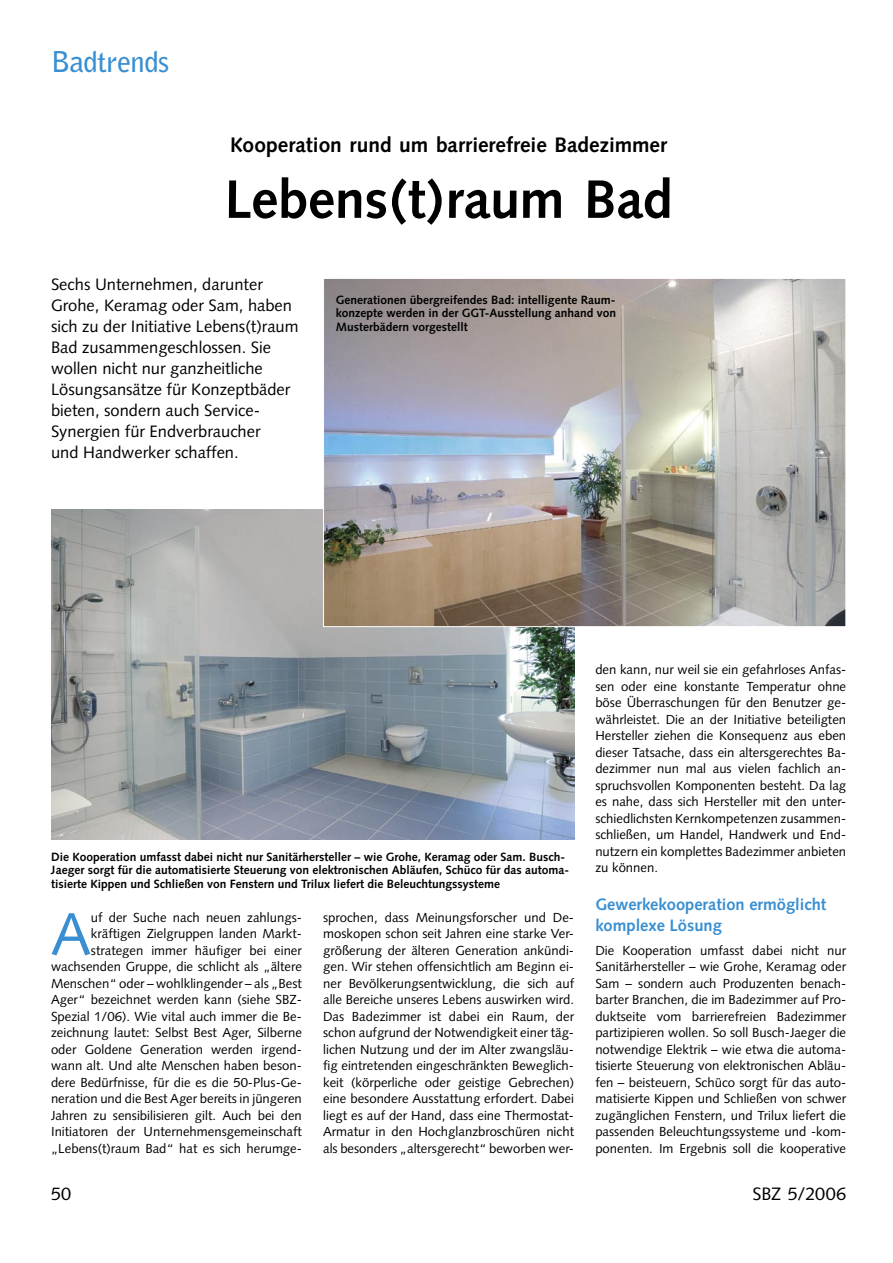
<style>
.page{position:relative;width:893px;height:1263px;background:#fff}
.page>*{position:absolute;margin:0;border:0;box-sizing:border-box;transform-origin:0 0}
.SBZ_04-Initial{font:59.85px "Syntax LT Std";color:#398fd1}
.SBZ_02-Headline{font:700 54px "Syntax LT Std";letter-spacing:-.005em;color:#000}
.SBZ_00-Rubriken{font:700 28.5px "Bell Gothic Std";letter-spacing:-.015em;color:#398fd1}
.SBZ_02-Headline-2{font:700 21px "Syntax LT Std";color:#000}
.t1{font:18px "Syntax LT Std";letter-spacing:.005em;color:#000}
.SBZ_03-Vorspann{font:16.5px/21px "Syntax LT Std";color:#000}
.SBZ_07-Zwischenüberschrift{font:700 16.5px/21px "Syntax LT Std";color:#398fd1}
.SBZ_04-Initial-2{font:13.2px/16.5px "Syntax LT Std";color:#000;text-align:justify}
.SBZ_05-Grundtext{font:13.2px/16.5px "Syntax LT Std";color:#000;text-align:justify}
.SBZ_12-Bildunterschrift{font:700 12px/13.5px "Syntax LT Std";color:#000;text-align:justify}
</style>
<div class="page">
<img style="left:51px;top:509px;width:523px;height:330px">
<img style="left:325px;top:280px;width:519px;height:345px">
<p class="SBZ_00-Rubriken" style="left:51px;top:45px;width:120px">Badtrends</p>
<p class="SBZ_02-Headline-2" style="left:230px;top:133px;width:438px">Kooperation rund um barrierefreie Badezimmer</p>
<p class="SBZ_02-Headline" style="left:224px;top:168px;width:450px">Lebens(t)raum Bad</p>
<p class="SBZ_03-Vorspann" style="left:51px;top:274px;width:249px">Sechs Unternehmen, darunter<br>Grohe, Keramag oder Sam, haben sich zu der Initiative Lebens(t)raum<br>Bad zusammengeschlossen. Sie wollen nicht nur ganzheitliche<br>Lösungsansätze für Konzeptbäder bieten, sondern auch Service-<br>Synergien für Endverbraucher<br>und Handwerker schaffen.</p>
<p class="SBZ_12-Bildunterschrift" style="left:336px;top:293px;width:282px">Generationen übergreifendes Bad: intelligente Raum&shy;konzepte werden in der GGT-Ausstellung anhand von Musterbädern vorgestellt</p>
<p class="SBZ_12-Bildunterschrift" style="left:51px;top:850px;width:520px;text-align:left">Die Kooperation umfasst dabei nicht nur Sanitärhersteller – wie Grohe, Keramag oder Sam. Busch-<br>Jaeger sorgt für die automatisierte Steuerung von elektronischen Abläufen, Schüco für das automa&shy;tisierte Kippen und Schließen von Fenstern und Trilux liefert die Beleuchtungssysteme</p>
<p class="SBZ_04-Initial-2" style="left:51px;top:909px;width:252px;text-align:right">uf der Suche nach neuen zahlungs&shy;kräftigen Zielgruppen landen Markt&shy;strategen immer häufiger bei einer wachsenden Gruppe, die schlicht als „ältere Menschen“ oder – wohlklingender – als „Best Ager“ bezeichnet werden kann (siehe SBZ-Spezial 1/06). Wie vital auch immer die Be&shy;zeichnung lautet: Selbst Best Ager, Silberne oder Goldene Generation werden irgend&shy;wann alt. Und alte Menschen haben beson&shy;dere Bedürfnisse, für die es die 50-Plus-Ge&shy;neration und die Best Ager bereits in jüngeren Jahren zu sensibilisieren gilt. Auch bei den Initiatoren der Unternehmensgemeinschaft „Lebens(t)raum Bad“ hat es sich herumge-</p>
<p class="SBZ_04-Initial-2" style="left:323px;top:909px;width:252px">sprochen, dass Meinungsforscher und De&shy;moskopen schon seit Jahren eine starke Ver&shy;größerung der älteren Generation ankündi&shy;gen. Wir stehen offensichtlich am Beginn ei&shy;ner Bevölkerungsentwicklung, die sich auf alle Bereiche unseres Lebens auswirken wird.<br>Das Badezimmer ist dabei ein Raum, der schon aufgrund der Notwendigkeit einer täg&shy;lichen Nutzung und der im Alter zwangsläu&shy;fig eintretenden eingeschränkten Beweglich&shy;keit (körperliche oder geistige Gebrechen) eine besondere Ausstattung erfordert. Dabei liegt es auf der Hand, dass eine Thermostat-Armatur in den Hochglanzbroschüren nicht als besonders „altersgerecht“ beworben wer-</p>
<p class="SBZ_04-Initial" style="left:51px;top:898px;width:41px">A</p>
<p class="SBZ_04-Initial-2" style="left:595px;top:661px;width:252px">den kann, nur weil sie ein gefahrloses Anfas&shy;sen oder eine konstante Temperatur ohne böse Überraschungen für den Benutzer ge&shy;währleistet. Die an der Initiative beteiligten Hersteller ziehen die Konsequenz aus eben dieser Tatsache, dass ein altersgerechtes Ba&shy;dezimmer nun mal aus vielen fachlich an&shy;spruchsvollen Komponenten besteht. Da lag es nahe, dass sich Hersteller mit den unter&shy;schiedlichsten Kernkompetenzen zusammen&shy;schließen, um Handel, Handwerk und End&shy;nutzern ein komplettes Badezimmer anbieten zu können.</p>
<p class="SBZ_07-Zwischenüberschrift" style="left:595px;top:893px;width:233px">Gewerkekooperation ermöglicht komplexe Lösung</p>
<p class="SBZ_05-Grundtext" style="left:595px;top:942px;width:252px">Die Kooperation umfasst dabei nicht nur Sanitärhersteller – wie Grohe, Keramag oder Sam – sondern auch Produzenten benach&shy;barter Branchen, die im Badezimmer auf Pro&shy;duktseite vom barrierefreien Badezimmer partizipieren wollen. So soll Busch-Jaeger die notwendige Elektrik – wie etwa die automa&shy;tisierte Steuerung von elektronischen Abläu&shy;fen – beisteuern, Schüco sorgt für das auto&shy;matisierte Kippen und Schließen von schwer zugänglichen Fenstern, und Trilux liefert die passenden Beleuchtungssysteme und -kom&shy;ponenten. Im Ergebnis soll die kooperative</p>
<p class="t1" style="left:51px;top:1183px;width:22px">50</p>
<p class="t1" style="left:752px;top:1183px;width:95px">SBZ 5/2006</p>
</div>
